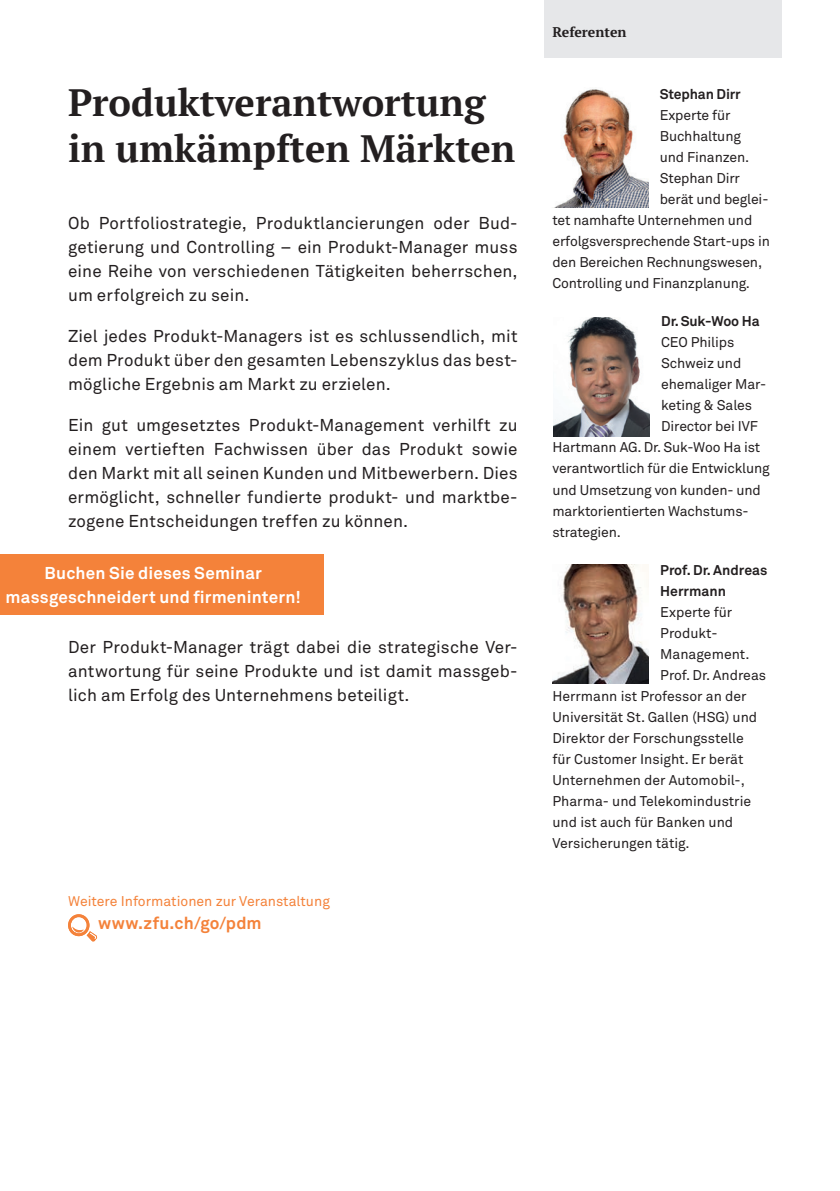
<style>
.page{position:relative;width:840px;height:1191px;background:#fff}
.page>*{position:absolute;margin:0;border:0;box-sizing:border-box;transform-origin:0 0}
.zfu_-_Headline{font:700 38px/46px "PT Serif";color:#231f20}
.x_Lauftext{font:17px/24px "Akkurat Office";letter-spacing:.01em;color:#231f20;text-align:justify}
.zfu_-_Lauftext{font:700 17px/24px "Akkurat Office";letter-spacing:.01em;color:#fff;text-align:center}
.x_Lauftext-2{font:700 17px "Akkurat Office";letter-spacing:.015em;color:#f4823a}
.x_Text_klein{font:14px "Akkurat Office";letter-spacing:-.01em;color:#231f20}
.zfu_-_Registertitel{font:14px "Akkurat Office";color:#231f20}
.x_Text_klein-2{font:14px "Akkurat Office";color:#f4823a}
.x_Text_klein-3{font:700 14px "Akkurat Office";letter-spacing:-.01em;color:#231f20}
.zfu_-_Registertitel-2{font:700 14px/21px "Akkurat Office";color:#231f20}
.x_Text_klein-4{font:700 14px "PT Serif";color:#231f20}
</style>
<div class="page">
<div style="left:544px;top:0;width:237px;height:57px;background:#e6e7e9"></div>
<div style="left:0;top:554px;width:323px;height:60px;background:#f4823a"></div>
<svg style="left:68px;top:914px;width:29px;height:27px"></svg>
<img style="left:555px;top:89px;width:93px;height:118px">
<img style="left:553px;top:317px;width:96px;height:120px">
<img style="left:552px;top:564px;width:96px;height:119px">
<p class="zfu_-_Headline" style="left:68px;top:79px;width:448px">Produktverantwortung in umkämpften Märkten</p>
<p class="x_Lauftext" style="left:68px;top:211px;width:451px">Ob Portfoliostrategie, Produktlancierungen oder Bud&shy;getierung und Controlling – ein Produkt-Manager muss eine Reihe von verschiedenen Tätigkeiten beherrschen, um erfolgreich zu sein.</p>
<p class="x_Lauftext" style="left:68px;top:324px;width:451px">Ziel jedes Produkt-Managers ist es schlussendlich, mit dem Produkt über den gesamten Lebenszyklus das best&shy;mögliche Ergebnis am Markt zu erzielen.</p>
<p class="x_Lauftext" style="left:68px;top:413px;width:451px">Ein gut umgesetztes Produkt-Management verhilft zu einem vertieften Fachwissen über das Produkt sowie den Markt mit all seinen Kunden und Mitbewerbern. Dies ermöglicht, schneller fundierte produkt- und marktbe&shy;zogene Entscheidungen treffen zu können.</p>
<p class="zfu_-_Lauftext" style="left:6px;top:561px;width:297px">Buchen Sie dieses Seminar massgeschneidert und firmenintern!</p>
<p class="x_Lauftext" style="left:68px;top:635px;width:451px">Der Produkt-Manager trägt dabei die strategische Ver&shy;antwortung für seine Produkte und ist damit massgeb&shy;lich am Erfolg des Unternehmens beteiligt.</p>
<p class="x_Text_klein-2" style="left:68px;top:893px;width:263px">Weitere Informationen zur Veranstaltung</p>
<p class="x_Lauftext-2" style="left:98px;top:912px;width:165px">www.zfu.ch/go/pdm</p>
<p class="x_Text_klein-4" style="left:552px;top:23px;width:76px">Referenten</p>
<p class="x_Text_klein-3" style="left:659px;top:86px;width:82px">Stephan Dirr</p>
<p class="x_Text_klein" style="left:659px;top:107px;width:72px">Experte für</p>
<p class="x_Text_klein" style="left:659px;top:128px;width:83px">Buchhaltung</p>
<p class="x_Text_klein" style="left:659px;top:149px;width:91px">und Finanzen.</p>
<p class="x_Text_klein" style="left:659px;top:170px;width:82px">Stephan Dirr</p>
<p class="x_Text_klein" style="left:659px;top:191px;width:110px">berät und beglei-</p>
<p class="x_Text_klein" style="left:552px;top:212px;width:201px">tet namhafte Unternehmen und</p>
<p class="x_Text_klein" style="left:552px;top:233px;width:219px">erfolgsversprechende Start-ups in</p>
<p class="x_Text_klein" style="left:552px;top:254px;width:211px">den Bereichen Rechnungswesen,</p>
<p class="x_Text_klein" style="left:552px;top:275px;width:199px">Controlling und Finanzplanung.</p>
<p class="x_Text_klein-3" style="left:660px;top:313px;width:100px">Dr. Suk-Woo Ha</p>
<p class="x_Text_klein" style="left:660px;top:334px;width:75px">CEO Philips</p>
<p class="x_Text_klein" style="left:660px;top:355px;width:82px">Schweiz und</p>
<p class="x_Text_klein" style="left:660px;top:376px;width:106px">ehemaliger Mar-</p>
<p class="x_Text_klein" style="left:660px;top:397px;width:92px">keting &amp; Sales</p>
<p class="x_Text_klein" style="left:660px;top:418px;width:98px">Director bei IVF</p>
<p class="x_Text_klein" style="left:552px;top:439px;width:209px">Hartmann AG. Dr. Suk-Woo Ha ist</p>
<p class="x_Text_klein" style="left:552px;top:460px;width:219px">verantwortlich für die Entwicklung</p>
<p class="x_Text_klein" style="left:552px;top:481px;width:210px">und Umsetzung von kunden- und</p>
<p class="x_Text_klein" style="left:552px;top:502px;width:198px">marktorientierten Wachstums-</p>
<p class="x_Text_klein" style="left:552px;top:523px;width:70px">strategien.</p>
<p class="zfu_-_Registertitel-2" style="left:660px;top:559px;width:108px">Prof. Dr. Andreas<br>Herrmann</p>
<p class="zfu_-_Registertitel" style="left:660px;top:603px;width:73px">Experte für</p>
<p class="zfu_-_Registertitel" style="left:660px;top:624px;width:59px">Produkt-</p>
<p class="zfu_-_Registertitel" style="left:660px;top:645px;width:91px">Management.</p>
<p class="zfu_-_Registertitel" style="left:660px;top:666px;width:107px">Prof. Dr. Andreas</p>
<p class="zfu_-_Registertitel" style="left:552px;top:687px;width:195px">Herrmann ist Professor an der</p>
<p class="zfu_-_Registertitel" style="left:552px;top:708px;width:206px">Universität St. Gallen (HSG) und</p>
<p class="zfu_-_Registertitel" style="left:552px;top:729px;width:193px">Direktor der Forschungsstelle</p>
<p class="zfu_-_Registertitel" style="left:552px;top:750px;width:192px">für Customer Insight. Er berät</p>
<p class="zfu_-_Registertitel" style="left:552px;top:771px;width:194px">Unternehmen der Automobil-,</p>
<p class="zfu_-_Registertitel" style="left:552px;top:792px;width:200px">Pharma- und Telekomindustrie</p>
<p class="zfu_-_Registertitel" style="left:552px;top:813px;width:182px">und ist auch für Banken und</p>
<p class="zfu_-_Registertitel" style="left:552px;top:834px;width:139px">Versicherungen tätig.</p>
</div>
